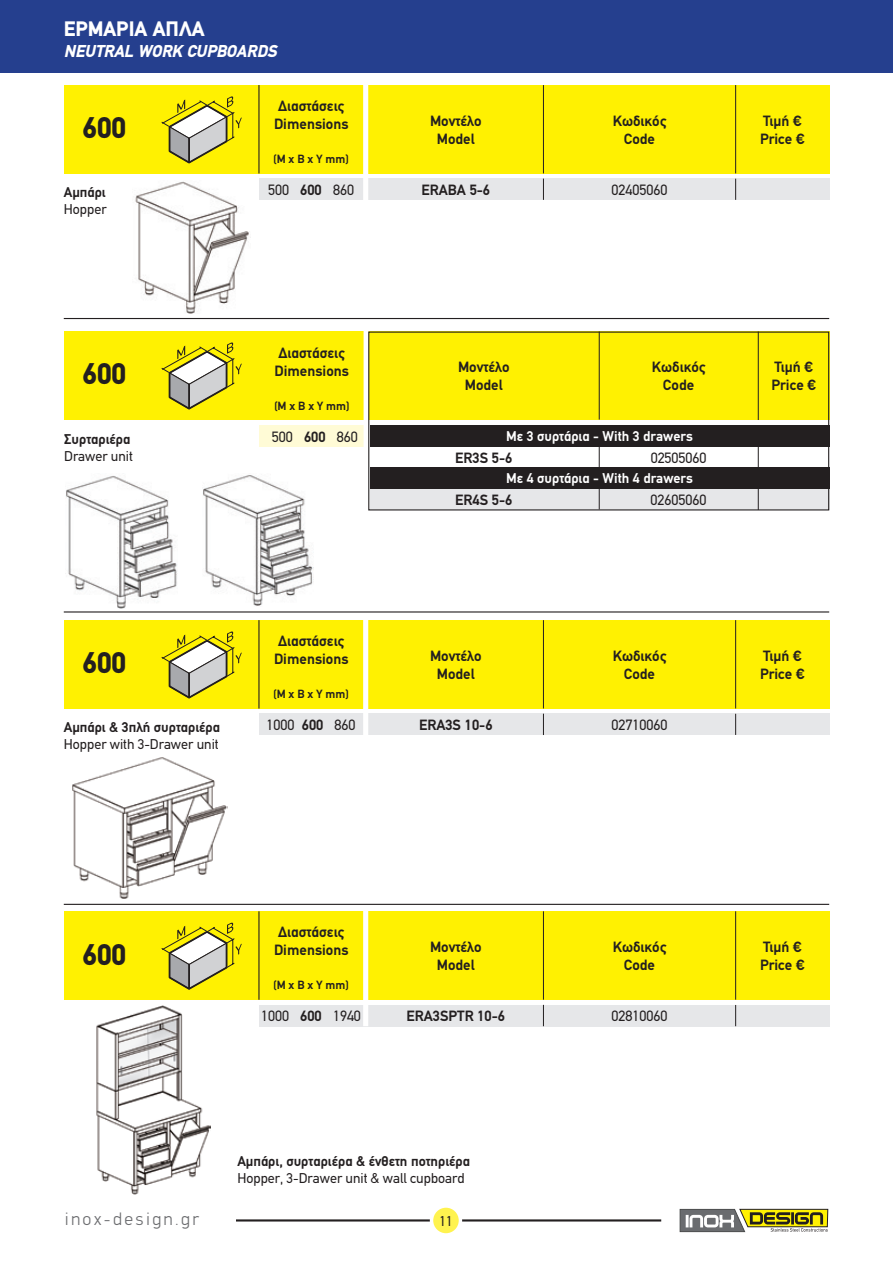
<style>
.page{position:relative;width:893px;height:1263px;background:#fff}
.page>*{position:absolute;margin:0;border:0;box-sizing:border-box;transform-origin:0 0}
.t1{font:900 30px "PF Din Text";color:#231f20}
.t2{font:900 21px "PF Din Text";color:#fff}
.t3{font:300 18px "PF Din Display";letter-spacing:.14em;color:#6c6d70}
.t4{font:italic 900 17.25px "PF Din Text";color:#fff}
.t5{font:700 15px "PF Din Text";color:#231f20}
.t6{font:15px "PF Din Text";color:#231f20}
.t7{font:14.25px/17.1px "PF Din Text";color:#231f20}
.t8{font:700 14.25px "PF Din Text";color:#231f20}
.t9{font:700 14.25px "PF Din Text";color:#fff}
.t10{font:700 12px "PF Din Text";color:#231f20}
.s1{font-weight:700}
</style>
<div class="page">
<hr style="left:236px;top:1219px;width:425px;height:2px;background:#231f20">
<div style="left:431px;top:1206px;width:29px;height:29px;background:#fff34f;border-radius:50%"></div>
<div style="left:430px;top:1204px;width:32px;height:32px;border:3px solid #fff;border-radius:50%"></div>
<svg style="left:680px;top:1209px;width:148px;height:23px"></svg>
<div style="left:0;top:0;width:893px;height:72px;background:#253f8e"></div>
<img style="left:203px;top:475px;width:111px;height:131px">
<hr style="left:64px;top:318px;width:765px;height:1px;background:#231f20">
<img style="left:135px;top:181px;width:116px;height:133px">
<div style="left:64px;top:85px;width:195px;height:88px;background:#fff101"></div>
<svg style="left:161px;top:96px;width:81px;height:68px"></svg>
<div style="left:259px;top:85px;width:570px;height:88px;background:#fff101"></div>
<hr style="left:543px;top:85px;width:1px;height:88px;background:#231f20">
<hr style="left:735px;top:85px;width:1px;height:88px;background:#231f20">
<div style="left:259px;top:179px;width:570px;height:21px;background:#e6e7e9"></div>
<div style="left:363px;top:82px;width:5px;height:139px;background:#fff"></div>
<svg style="left:543px;top:179px;width:1px;height:21px"></svg>
<svg style="left:735px;top:179px;width:1px;height:21px"></svg>
<hr style="left:64px;top:611px;width:765px;height:1px;background:#231f20">
<hr style="left:64px;top:904px;width:765px;height:1px;background:#231f20">
<img style="left:72px;top:757px;width:156px;height:142px">
<div style="left:64px;top:620px;width:195px;height:88px;background:#fff101"></div>
<svg style="left:161px;top:631px;width:81px;height:68px"></svg>
<div style="left:259px;top:620px;width:570px;height:88px;background:#fff101"></div>
<hr style="left:543px;top:620px;width:1px;height:88px;background:#231f20">
<hr style="left:735px;top:620px;width:1px;height:88px;background:#231f20">
<div style="left:259px;top:714px;width:570px;height:21px;background:#e6e7e9"></div>
<div style="left:363px;top:617px;width:5px;height:118px;background:#fff"></div>
<svg style="left:543px;top:714px;width:1px;height:21px"></svg>
<svg style="left:735px;top:714px;width:1px;height:21px"></svg>
<img style="left:96px;top:1005px;width:115px;height:190px">
<div style="left:64px;top:911px;width:195px;height:89px;background:#fff101"></div>
<svg style="left:161px;top:922px;width:81px;height:68px"></svg>
<div style="left:259px;top:911px;width:570px;height:89px;background:#fff101"></div>
<hr style="left:543px;top:911px;width:1px;height:89px;background:#231f20">
<hr style="left:735px;top:911px;width:1px;height:89px;background:#231f20">
<div style="left:259px;top:1005px;width:570px;height:21px;background:#e6e7e9"></div>
<div style="left:363px;top:908px;width:5px;height:118px;background:#fff"></div>
<svg style="left:543px;top:1005px;width:1px;height:21px"></svg>
<svg style="left:735px;top:1005px;width:1px;height:21px"></svg>
<hr style="left:258px;top:85px;width:1px;height:88px;background:#231f20">
<hr style="left:258px;top:620px;width:1px;height:88px;background:#231f20">
<hr style="left:258px;top:911px;width:1px;height:89px;background:#231f20">
<div style="left:64px;top:331px;width:195px;height:89px;background:#fff101"></div>
<svg style="left:161px;top:342px;width:81px;height:68px"></svg>
<div style="left:259px;top:425px;width:105px;height:22px;background:#fffbd6"></div>
<div style="left:370px;top:488px;width:460px;height:21px;background:#e6e7e9"></div>
<div style="left:259px;top:332px;width:571px;height:88px;background:#fff101"></div>
<hr style="left:599px;top:332px;width:1px;height:88px;background:#231f20">
<hr style="left:758px;top:332px;width:1px;height:88px;background:#231f20">
<hr style="left:758px;top:425px;width:1px;height:85px;background:#231f20">
<hr style="left:599px;top:425px;width:1px;height:84px;background:#231f20">
<div style="left:364px;top:328px;width:5px;height:181px;background:#fff"></div>
<div style="left:370px;top:425px;width:460px;height:21px;background:#231f20"></div>
<div style="left:370px;top:467px;width:460px;height:22px;background:#231f20"></div>
<img style="left:66px;top:476px;width:111px;height:132px">
<div style="left:368px;top:332px;width:461px;height:178px;border:1px solid #231f20"></div>
<p class="t2" style="left:64px;top:16px;width:142px">ΕΡΜΑΡΙΑ ΑΠΛΑ</p>
<p class="t2" style="left:85px;top:16px;width:142px">ΕΡΜΑΡΙΑ ΑΠΛΑ</p>
<p class="t4" style="left:64px;top:40px;width:215px">NEUTRAL WORK CUPBOARDS</p>
<p class="t1" style="left:82px;top:110px;width:45px">600</p>
<p class="t5" style="left:278px;top:97px;width:68px">Διαστάσεις</p>
<p class="t5" style="left:274px;top:115px;width:76px">Dimensions</p>
<p class="t5" style="left:430px;top:112px;width:53px">Μοντέλο</p>
<p class="t5" style="left:437px;top:130px;width:39px">Model</p>
<p class="t5" style="left:613px;top:112px;width:55px">Κωδικός</p>
<p class="t5" style="left:624px;top:130px;width:32px">Code</p>
<p class="t8" style="left:64px;top:183px;width:43px">Αμπάρι</p>
<p class="t7" style="left:64px;top:200px;width:44px">Hopper</p>
<p class="t1" style="left:82px;top:356px;width:45px">600</p>
<p class="t8" style="left:64px;top:431px;width:68px">Συρταριέρα</p>
<p class="t7" style="left:64px;top:447px;width:70px">Drawer unit</p>
<p class="t10" style="left:273px;top:152px;width:77px">(M x B x Y mm)</p>
<p class="t6" style="left:268px;top:181px;width:87px">500 <span class="s1">600</span> 860</p>
<p class="t5" style="left:422px;top:181px;width:70px">ERABA 5-6</p>
<p class="t6" style="left:612px;top:181px;width:57px">02405060</p>
<p class="t5" style="left:279px;top:344px;width:68px">Διαστάσεις</p>
<p class="t5" style="left:274px;top:362px;width:76px">Dimensions</p>
<p class="t5" style="left:458px;top:358px;width:53px">Μοντέλο</p>
<p class="t5" style="left:465px;top:376px;width:39px">Model</p>
<p class="t5" style="left:652px;top:358px;width:55px">Κωδικός</p>
<p class="t5" style="left:663px;top:376px;width:32px">Code</p>
<p class="t10" style="left:274px;top:398px;width:77px">(M x B x Y mm)</p>
<p class="t6" style="left:272px;top:428px;width:87px">500 <span class="s1">600</span> 860</p>
<p class="t9" style="left:506px;top:428px;width:188px">Με 3 συρτάρια - With 3 drawers</p>
<p class="t5" style="left:455px;top:449px;width:59px">ER3S 5-6</p>
<p class="t6" style="left:651px;top:449px;width:57px">02505060</p>
<p class="t6" style="left:650px;top:491px;width:57px">02605060</p>
<p class="t9" style="left:506px;top:470px;width:188px">Με 4 συρτάρια - With 4 drawers</p>
<p class="t5" style="left:455px;top:491px;width:59px">ER4S 5-6</p>
<p class="t1" style="left:82px;top:645px;width:45px">600</p>
<p class="t7" style="left:64px;top:718px;width:158px"><span class="s1">Αμπάρι &amp; 3πλή συρταριέρα<br></span>Hopper with 3-Drawer unit</p>
<p class="t5" style="left:278px;top:632px;width:68px">Διαστάσεις</p>
<p class="t5" style="left:274px;top:650px;width:76px">Dimensions</p>
<p class="t5" style="left:430px;top:647px;width:53px">Μοντέλο</p>
<p class="t5" style="left:437px;top:665px;width:39px">Model</p>
<p class="t5" style="left:613px;top:647px;width:55px">Κωδικός</p>
<p class="t5" style="left:624px;top:665px;width:32px">Code</p>
<p class="t10" style="left:273px;top:687px;width:77px">(M x B x Y mm)</p>
<p class="t6" style="left:266px;top:716px;width:91px">1000 <span class="s1">600</span> 860</p>
<p class="t5" style="left:419px;top:716px;width:75px">ERA3S 10-6</p>
<p class="t6" style="left:612px;top:716px;width:57px">02710060</p>
<p class="t5" style="left:763px;top:112px;width:40px">Τιμή €</p>
<p class="t5" style="left:760px;top:130px;width:46px">Price €</p>
<p class="t5" style="left:774px;top:358px;width:40px">Τιμή €</p>
<p class="t5" style="left:771px;top:376px;width:46px">Price €</p>
<p class="t5" style="left:763px;top:647px;width:40px">Τιμή €</p>
<p class="t5" style="left:760px;top:665px;width:46px">Price €</p>
<p class="t1" style="left:82px;top:936px;width:45px">600</p>
<p class="t5" style="left:278px;top:923px;width:68px">Διαστάσεις</p>
<p class="t5" style="left:274px;top:941px;width:76px">Dimensions</p>
<p class="t5" style="left:430px;top:938px;width:53px">Μοντέλο</p>
<p class="t5" style="left:437px;top:956px;width:39px">Model</p>
<p class="t5" style="left:613px;top:938px;width:55px">Κωδικός</p>
<p class="t5" style="left:624px;top:956px;width:32px">Code</p>
<p class="t10" style="left:273px;top:978px;width:77px">(M x B x Y mm)</p>
<p class="t6" style="left:261px;top:1007px;width:101px">1000 <span class="s1">600</span> 1940</p>
<p class="t5" style="left:407px;top:1007px;width:100px">ERA3SPTR 10-6</p>
<p class="t6" style="left:612px;top:1007px;width:57px">02810060</p>
<p class="t8" style="left:237px;top:1153px;width:234px">Αμπάρι, συρταριέρα &amp; ένθετη ποτηριέρα</p>
<p class="t7" style="left:237px;top:1170px;width:229px">Hopper, 3-Drawer unit &amp; wall cupboard</p>
<p class="t3" style="left:65px;top:1208px;width:136px">inox-design.gr</p>
<p class="t7" style="left:439px;top:1212px;width:15px">11</p>
<p class="t5" style="left:763px;top:938px;width:40px">Τιμή €</p>
<p class="t5" style="left:760px;top:956px;width:46px">Price €</p>
</div>
